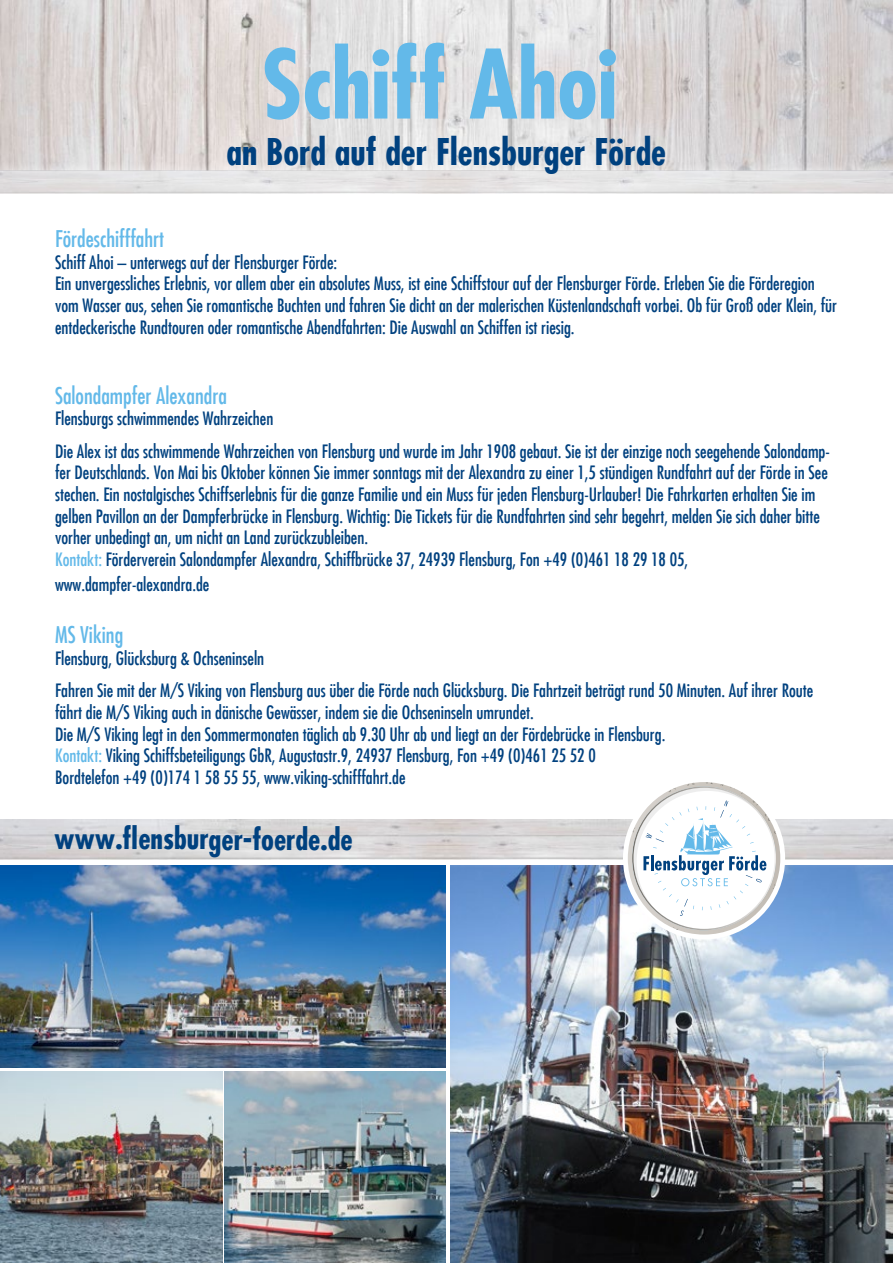
<style>
.page{position:relative;width:893px;height:1263px;background:#fff}
.page>*{position:absolute;margin:0;border:0;box-sizing:border-box;transform-origin:0 0}
.t1{font:700 condensed 92.85px "Futura LT";color:#63b9e9}
.t2{font:700 condensed 36px "Futura LT";color:#00417f}
.t3{font:700 condensed 29.4px "Futura LT";letter-spacing:-.005em;color:#00417f}
.t4{font:condensed 22.5px "Futura LT";color:#63b9e9}
.t5{font:condensed 18px/21.6px "Futura LT";color:#00417f}
.s1{color:#63b9e9}
</style>
<div class="page">
<img style="left:451px;top:869px;width:442px;height:394px">
<div style="left:0;top:810px;width:893px;height:59px;background:#fff;opacity:.75"></div>
<img style="left:0;top:820px;width:893px;height:39px">
<img style="left:0;top:865px;width:445px;height:202px">
<img style="left:1px;top:1072px;width:221px;height:191px">
<img style="left:224px;top:1072px;width:222px;height:191px">
<svg style="left:625px;top:783px;width:158px;height:154px"></svg>
<div style="left:623px;top:777px;width:162px;height:162px;border:5px solid #fff;border-radius:50%"></div>
<img style="left:0;top:0;width:893px;height:161px">
<div style="left:0;top:161px;width:893px;height:42px;background:#fff;opacity:.75"></div>
<h1 class="t1" style="left:262px;top:27px;width:357px">Schiff Ahoi</h1>
<h2 class="t2" style="left:227px;top:129px;width:441px">an Bord auf der Flensburger Förde</h2>
<p class="t4" style="left:55px;top:225px;width:111px">Fördeschifffahrt</p>
<p class="t5" style="left:55px;top:251px;width:783px">Schiff Ahoi – unterwegs auf der Flensburger Förde:<br>Ein unvergessliches Erlebnis, vor allem aber ein absolutes Muss, ist eine Schiffstour auf der Flensburger Förde. Erleben Sie die Förderegion vom Wasser aus, sehen Sie romantische Buchten und fahren Sie dicht an der malerischen Küstenlandschaft vorbei. Ob für Groß oder Klein, für entdeckerische Rundtouren oder romantische Abendfahrten: Die Auswahl an Schiffen ist riesig.</p>
<p class="t4" style="left:55px;top:382px;width:173px">Salondampfer Alexandra</p>
<p class="t5" style="left:55px;top:402px;width:776px;line-height:32.4px">Flensburgs schwimmendes Wahrzeichen<br>Die Alex ist das schwimmende Wahrzeichen von Flensburg und wurde im Jahr 1908 gebaut. Sie ist der einzige noch seegehende Salondamp-</p>
<p class="t5" style="left:55px;top:462px;width:774px">fer Deutschlands. Von Mai bis Oktober können Sie immer sonntags mit der Alexandra zu einer 1,5 stündigen Rundfahrt auf der Förde in See stechen. Ein nostalgisches Schiffserlebnis für die ganze Familie und ein Muss für jeden Flensburg-Urlauber! Die Fahrkarten erhalten Sie im gelben Pavillon an der Dampferbrücke in Flensburg. Wichtig: Die Tickets für die Rundfahrten sind sehr begehrt, melden Sie sich daher bitte vorher unbedingt an, um nicht an Land zurückzubleiben.<br><span class="s1">Kontakt:</span> Förderverein Salondampfer Alexandra, Schiffbrücke 37, 24939 Flensburg, Fon +49 (0)461 18 29 18 05,</p>
<p class="t5" style="left:55px;top:573px;width:156px">www.dampfer-alexandra.de</p>
<p class="t4" style="left:55px;top:621px;width:70px">MS Viking</p>
<p class="t5" style="left:55px;top:642px;width:760px;line-height:32.4px">Flensburg, Glücksburg &amp; Ochseninseln<br>Fahren Sie mit der M/S Viking von Flensburg aus über die Förde nach Glücksburg. Die Fahrtzeit beträgt rund 50 Minuten. Auf ihrer Route</p>
<p class="t5" style="left:55px;top:701px;width:612px">fährt die M/S Viking auch in dänische Gewässer, indem sie die Ochseninseln umrundet.<br>Die M/S Viking legt in den Sommermonaten täglich ab 9.30 Uhr ab und liegt an der Fördebrücke in Flensburg.<br><span class="s1">Kontakt:</span> Viking Schiffsbeteiligungs GbR, Augustastr.9, 24937 Flensburg, Fon +49 (0)461 25 52 0<br>Bordtelefon +49 (0)174 1 58 55 55, www.viking-schifffahrt.de</p>
<h3 class="t3" style="left:54px;top:820px;width:300px">www.flensburger-foerde.de</h3>
</div>
